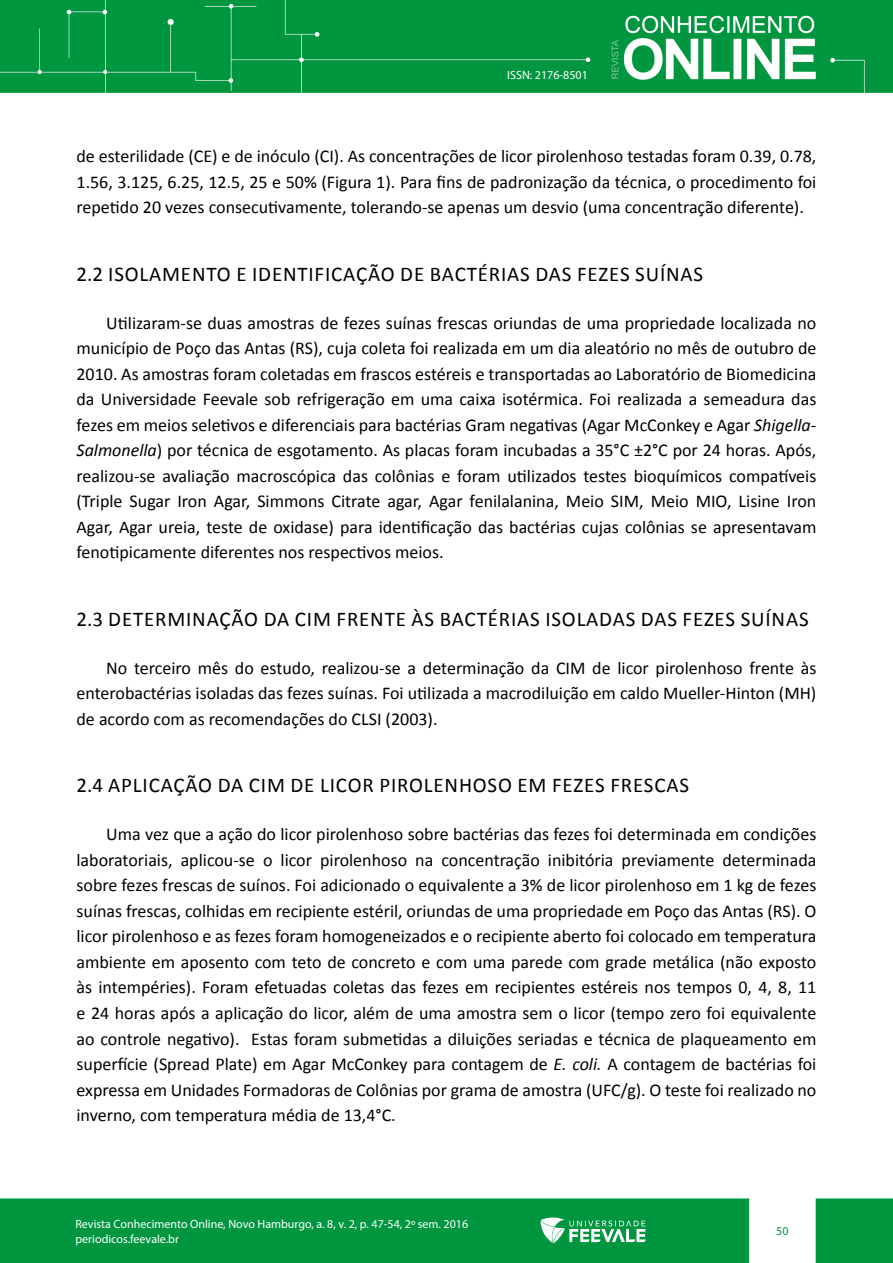
<style>
.page{position:relative;width:893px;height:1263px;background:#fff}
.page>*{position:absolute;margin:0;border:0;box-sizing:border-box;transform-origin:0 0}
.t1{font:21px "Calibri";letter-spacing:.04em;color:#000}
.t2{font:18px/25.5px "Calibri";color:#000;text-align:justify}
.t3{font:12px/15px "Myriad Pro";color:#fff}
.t4{font:12px "Myriad Pro";color:#009640}
.s1{font-style:italic}
</style>
<div class="page">
<img style="left:0;top:0;width:893px;height:93px">
<div style="left:816px;top:1198px;width:77px;height:65px;background:#009640"></div>
<div style="left:0;top:1198px;width:749px;height:65px;background:#009640;border:2px solid #009640"></div>
<svg style="left:540px;top:1217px;width:106px;height:26px"></svg>
<p class="t3" style="left:507px;top:67px;width:82px">ISSN: 2176-8501</p>
<p class="t2" style="left:77px;top:144px;width:741px">de esterilidade (CE) e de inóculo (CI). As concentrações de licor pirolenhoso testadas foram 0.39, 0.78, 1.56, 3.125, 6.25, 12.5, 25 e 50% (Figura 1). Para fins de padronização da técnica, o procedimento foi repetido 20 vezes consecutivamente, tolerando-se apenas um desvio (uma concentração diferente).</p>
<p class="t1" style="left:77px;top:261px;width:628px">2.2 ISOLAMENTO E IDENTIFICAÇÃO DE BACTÉRIAS DAS FEZES SUÍNAS</p>
<p class="t2" style="left:77px;top:310px;width:741px;text-indent:30px">Utilizaram-se duas amostras de fezes suínas frescas oriundas de uma propriedade localizada no município de Poço das Antas (RS), cuja coleta foi realizada em um dia aleatório no mês de outubro de 2010. As amostras foram coletadas em frascos estéreis e transportadas ao Laboratório de Biomedicina da Universidade Feevale sob refrigeração em uma caixa isotérmica. Foi realizada a semeadura das fezes em meios seletivos e diferenciais para bactérias Gram negativas (Agar McConkey e Agar <span class="s1">Shigella-Salmonella</span>) por técnica de esgotamento. As placas foram incubadas a 35°C ±2°C por 24 horas. Após, realizou-se avaliação macroscópica das colônias e foram utilizados testes bioquímicos compatíveis (Triple Sugar Iron Agar, Simmons Citrate agar, Agar fenilalanina, Meio SIM, Meio MIO, Lisine Iron Agar, Agar ureia, teste de oxidase) para identificação das bactérias cujas colônias se apresentavam fenotipicamente diferentes nos respectivos meios.</p>
<p class="t1" style="left:77px;top:606px;width:734px">2.3 DETERMINAÇÃO DA CIM FRENTE ÀS BACTÉRIAS ISOLADAS DAS FEZES SUÍNAS</p>
<p class="t2" style="left:77px;top:655px;width:741px;text-indent:30px">No terceiro mês do estudo, realizou-se a determinação da CIM de licor pirolenhoso frente às enterobactérias isoladas das fezes suínas. Foi utilizada a macrodiluição em caldo Mueller-Hinton (MH) de acordo com as recomendações do CLSI (2003).</p>
<p class="t1" style="left:77px;top:772px;width:614px">2.4 APLICAÇÃO DA CIM DE LICOR PIROLENHOSO EM FEZES FRESCAS</p>
<p class="t2" style="left:77px;top:822px;width:741px;text-indent:30px">Uma vez que a ação do licor pirolenhoso sobre bactérias das fezes foi determinada em condições laboratoriais, aplicou-se o licor pirolenhoso na concentração inibitória previamente determinada sobre fezes frescas de suínos. Foi adicionado o equivalente a 3% de licor pirolenhoso em 1 kg de fezes suínas frescas, colhidas em recipiente estéril, oriundas de uma propriedade em Poço das Antas (RS). O licor pirolenhoso e as fezes foram homogeneizados e o recipiente aberto foi colocado em temperatura ambiente em aposento com teto de concreto e com uma parede com grade metálica (não exposto às intempéries). Foram efetuadas coletas das fezes em recipientes estéreis nos tempos 0, 4, 8, 11 e 24 horas após a aplicação do licor, além de uma amostra sem o licor (tempo zero foi equivalente ao controle negativo). Estas foram submetidas a diluições seriadas e técnica de plaqueamento em superfície (Spread Plate) em Agar McConkey para contagem de <span class="s1">E. coli.</span> A contagem de bactérias foi expressa em Unidades Formadoras de Colônias por grama de amostra (UFC/g). O teste foi realizado no inverno, com temperatura média de 13,4°C.</p>
<p class="t3" style="left:75px;top:1216px;width:394px">Revista Conhecimento Online, Novo Hamburgo, a. 8, v. 2, p. 47-54, 2º sem. 2016 periodicos.feevale.br</p>
<p class="t4" style="left:776px;top:1223px;width:14px">50</p>
</div>
